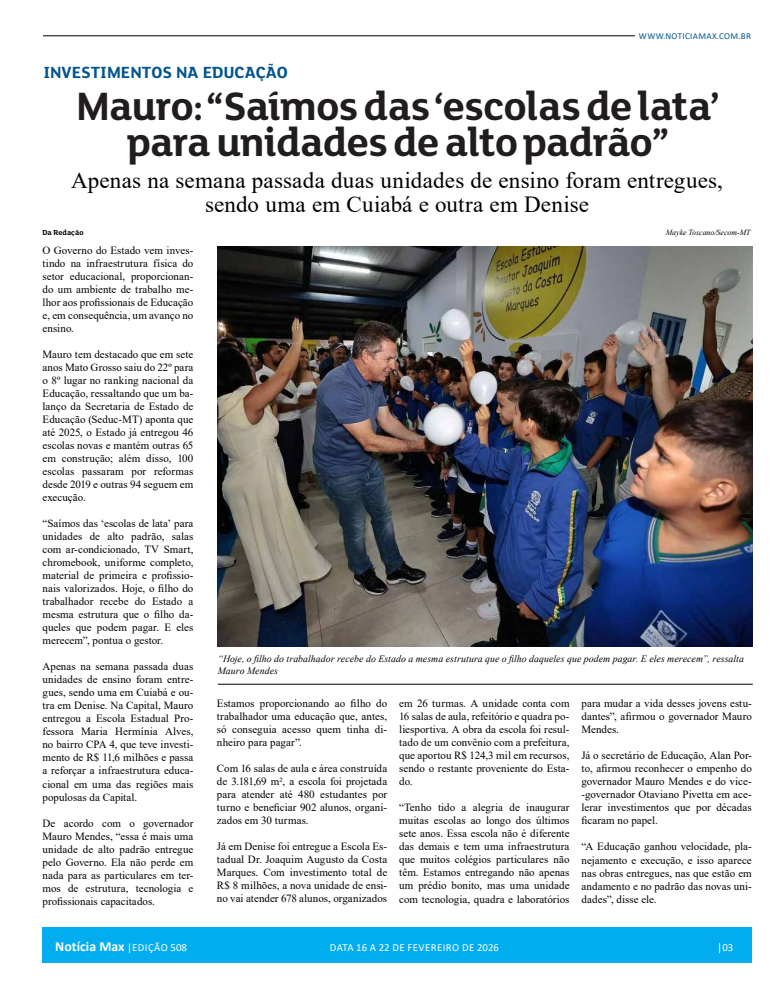
<style>
.page{position:relative;width:780px;height:993px;background:#fff}
.page>*{position:absolute;margin:0;border:0;box-sizing:border-box;transform-origin:0 0}
.t1{font:43px/36px "FS Lola Bold Regular";letter-spacing:-.015em;color:#211d1e;text-align:center}
.t2{font:23px/24px "Times New Roman";letter-spacing:.01em;color:#000;text-align:center}
.t3{font:17.6px "FS Lola Bold Regular";color:#02548f}
.t4{font:700 13.9px "Calibri";color:#fff}
.t5{font:11px/13px "Times New Roman";color:#000;text-align:justify}
.t6{font:10.8px "Calibri";letter-spacing:.03em;color:#fff}
.t7{font:italic 9.8px/12.7px "Times New Roman";letter-spacing:.01em;color:#000}
.t8{font:9px "Calibri";letter-spacing:.04em;color:#02548f}
.t9{font:italic 7.8px "Times New Roman";color:#000}
.t10{font:7.8px "FS Lola Bold Regular";color:#000}
.s1{font-weight:400;font-size:10.8px}
.s2{font-size:11.2px}
</style>
<div class="page">
<img style="left:218px;top:246px;width:534px;height:400px">
<div style="left:43px;top:927px;width:708px;height:35px;background:#01adef"></div>
<hr style="left:43px;top:36px;width:592px;height:1px;background:#000">
<hr style="left:218px;top:683px;width:534px;height:1px;background:#000">
<p class="t8" style="left:639px;top:29px;width:113px">WWW.NOTICIAMAX.COM.BR</p>
<h3 class="t3" style="left:43px;top:63px;width:246px">INVESTIMENTOS NA EDUCAÇÃO</h3>
<h1 class="t1" style="left:76px;top:88px;width:645px">Mauro: “Saímos das ‘escolas de lata’ para unidades de alto padrão”</h1>
<h2 class="t2" style="left:71px;top:167px;width:653px">Apenas na semana passada duas unidades de ensino foram entregues, sendo uma em Cuiabá e outra em Denise</h2>
<p class="t10" style="left:43px;top:228px;width:42px">Da Redação</p>
<p class="t9" style="left:665px;top:227px;width:86px">Mayke Toscano/Secom-MT</p>
<p class="t5" style="left:43px;top:243px;width:152px">O Governo do Estado vem inves&shy;tindo na infraestrutura física do setor educacional, proporcionan&shy;do um ambiente de trabalho me&shy;lhor aos profissionais de Educação e, em consequência, um avanço no ensino.</p>
<p class="t5" style="left:43px;top:347px;width:152px">Mauro tem destacado que em sete anos Mato Grosso saiu do 22º para o 8º lugar no ranking nacional da Educação, ressaltando que um ba&shy;lanço da Secretaria de Estado de Educação (Seduc-MT) aponta que até 2025, o Estado já entregou 46 escolas novas e mantém outras 65 em construção; além disso, 100 escolas passaram por reformas desde 2019 e outras 94 seguem em execução.</p>
<p class="t5" style="left:43px;top:516px;width:152px">“Saímos das ‘escolas de lata’ para unidades de alto padrão, salas com ar-condicionado, TV Smart, chromebook, uniforme completo, material de primeira e profissio&shy;nais valorizados. Hoje, o filho do trabalhador recebe do Estado a mesma estrutura que o filho da&shy;queles que podem pagar. E eles merecem”, pontua o gestor.</p>
<p class="t5" style="left:43px;top:659px;width:152px">Apenas na semana passada duas unidades de ensino foram entre&shy;gues, sendo uma em Cuiabá e ou&shy;tra em Denise. Na Capital, Mauro entregou a Escola Estadual Pro&shy;fessora Maria Hermínia Alves, no bairro CPA 4, que teve investi&shy;mento de R$ 11,6 milhões e passa a reforçar a infraestrutura educa&shy;cional em uma das regiões mais populosas da Capital.</p>
<p class="t5" style="left:43px;top:815px;width:152px">De acordo com o governador Mauro Mendes, “essa é mais uma unidade de alto padrão entregue pelo Governo. Ela não perde em nada para as particulares em ter&shy;mos de estrutura, tecnologia e profissionais capacitados.</p>
<p class="t7" style="left:218px;top:651px;width:527px">“Hoje, o filho do trabalhador recebe do Estado a mesma estrutura que o filho daqueles que podem pagar. E eles merecem”, ressalta<br>Mauro Mendes</p>
<p class="t5" style="left:217px;top:696px;width:172px">Estamos proporcionando ao filho do trabalhador uma educação que, antes, só conseguia acesso quem tinha di&shy;nheiro para pagar”.</p>
<p class="t5" style="left:217px;top:761px;width:172px">Com 16 salas de aula e área construída de 3.181,69 m², a escola foi projetada para atender até 480 estudantes por turno e beneficiar 902 alunos, organi&shy;zados em 30 turmas.</p>
<p class="t5" style="left:217px;top:839px;width:172px">Já em Denise foi entregue a Escola Es&shy;tadual Dr. Joaquim Augusto da Costa Marques. Com investimento total de R$ 8 milhões, a nova unidade de ensi&shy;no vai atender 678 alunos, organizados</p>
<p class="t5" style="left:399px;top:696px;width:172px">em 26 turmas. A unidade conta com 16 salas de aula, refeitório e quadra po&shy;liesportiva. A obra da escola foi resul&shy;tado de um convênio com a prefeitura, que aportou R$ 124,3 mil em recursos, sendo o restante proveniente do Esta&shy;do.</p>
<p class="t5" style="left:399px;top:800px;width:172px">“Tenho tido a alegria de inaugurar muitas escolas ao longo dos últimos sete anos. Essa escola não é diferente das demais e tem uma infraestrutura que muitos colégios particulares não têm. Estamos entregando não apenas um prédio bonito, mas uma unidade com tecnologia, quadra e laboratórios</p>
<p class="t5" style="left:581px;top:696px;width:172px">para mudar a vida desses jovens estu&shy;dantes”, afirmou o governador Mauro Mendes.</p>
<p class="t5" style="left:581px;top:748px;width:172px">Já o secretário de Educação, Alan Por&shy;to, afirmou reconhecer o empenho do governador Mauro Mendes e do vice--governador Otaviano Pivetta em ace&shy;lerar investimentos que por décadas ficaram no papel.</p>
<p class="t5" style="left:581px;top:839px;width:172px">“A Educação ganhou velocidade, pla&shy;nejamento e execução, e isso aparece nas obras entregues, nas que estão em andamento e no padrão das novas uni&shy;dades”, disse ele.</p>
<p class="t4" style="left:55px;top:935px;width:133px">Notícia Max <span class="s1">|EDIÇÃO 508</span></p>
<p class="t6" style="left:330px;top:939px;width:171px">DATA 16 A 22 DE FEVEREIRO DE 2026</p>
<p class="t6" style="left:717px;top:939px;width:18px"><span class="s2">|</span>03</p>
</div>
